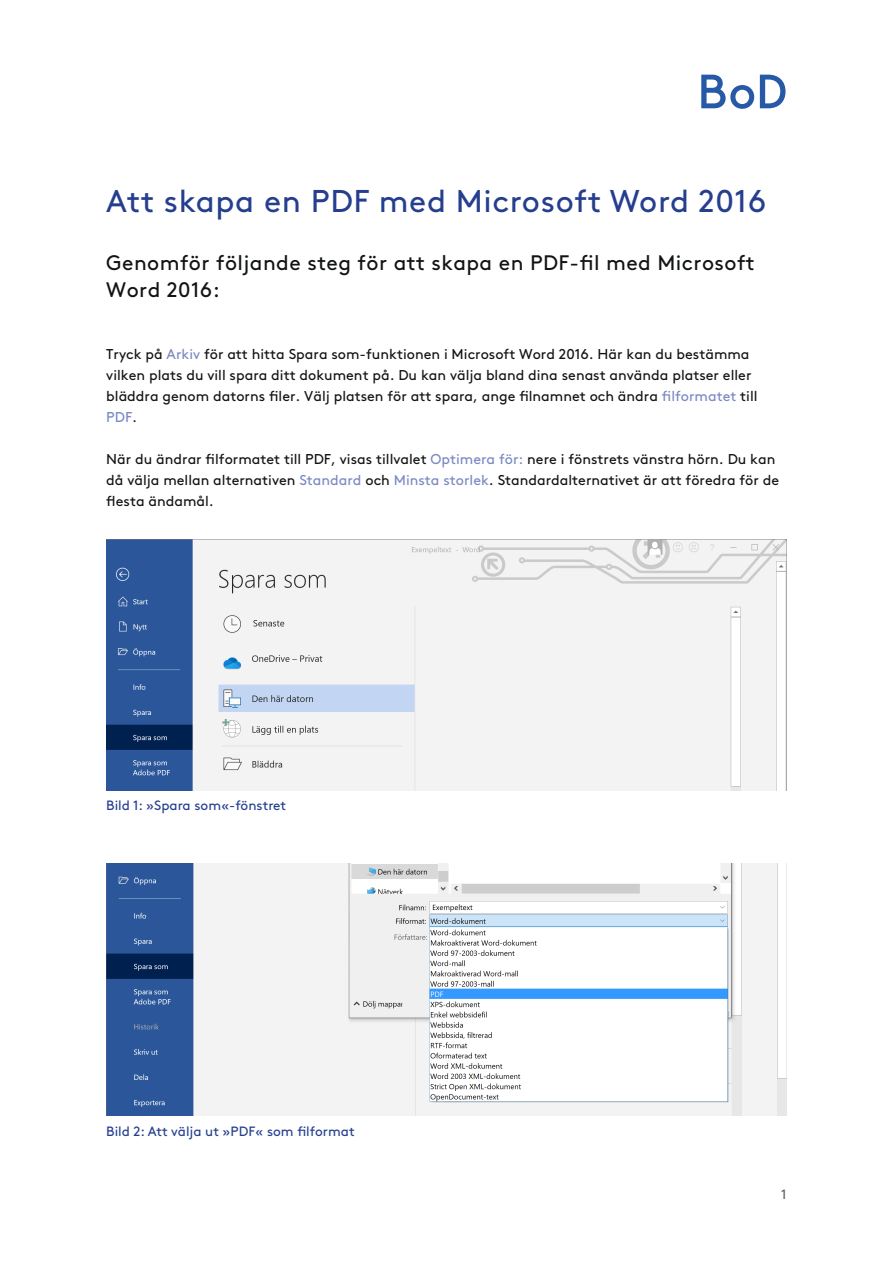
<style>
.page{position:relative;width:893px;height:1263px;background:#fff}
.page>*{position:absolute;margin:0;border:0;box-sizing:border-box;transform-origin:0 0}
.Dokumententitel{font:31.5px "Brown Pro";letter-spacing:.02em;color:#253f8e}
.Einleitung{font:21px/27px "Brown Pro";letter-spacing:.02em;color:#111314}
.t1{font:14.25px/21px "Brown Pro";color:#111314}
.Bildunterzeile{font:13.5px "Brown Pro";color:#253f8e}
.t2{font:13.5px "Brown Pro";color:#636366}
.s1{color:#7b88c3}
.s2{color:#231f20}
</style>
<div class="page">
<svg style="left:701px;top:75px;width:84px;height:34px"></svg>
<img style="left:106px;top:539px;width:681px;height:252px">
<img style="left:106px;top:863px;width:681px;height:252px">
<p class="Dokumententitel" style="left:106px;top:177px;width:662px">Att skapa en PDF med Microsoft Word 2016</p>
<p class="Einleitung" style="left:106px;top:247px;width:650px">Genomför följande steg för att skapa en PDF-fil med Microsoft<br>Word 2016:</p>
<p class="t1" style="left:106px;top:342px;width:653px">Tryck på <span class="s1">Arkiv</span> för att hitta Spara som-funktionen i Microsoft Word 2016. Här kan du bestämma vilken plats du vill spara ditt dokument på. Du kan välja bland dina senast använda platser eller bläddra genom datorns filer. Välj platsen för att spara, ange filnamnet och ändra <span class="s1">filformatet</span> till <span class="s1">PDF</span><span class="s2">.</span></p>
<p class="t1" style="left:106px;top:447px;width:674px">När du ändrar filformatet till PDF, visas tillvalet <span class="s1">Optimera för:</span> nere i fönstrets vänstra hörn. Du kan då välja mellan alternativen <span class="s1">Standard</span> och <span class="s1">Minsta storlek</span>. Standardalternativet är att föredra för de flesta ändamål.</p>
<p class="Bildunterzeile" style="left:106px;top:795px;width:182px">Bild 1: »Spara som«-fönstret</p>
<p class="Bildunterzeile" style="left:106px;top:1121px;width:250px">Bild 2: Att välja ut »PDF« som filformat</p>
<p class="t2" style="left:781px;top:1184px;width:7px">1</p>
</div>
